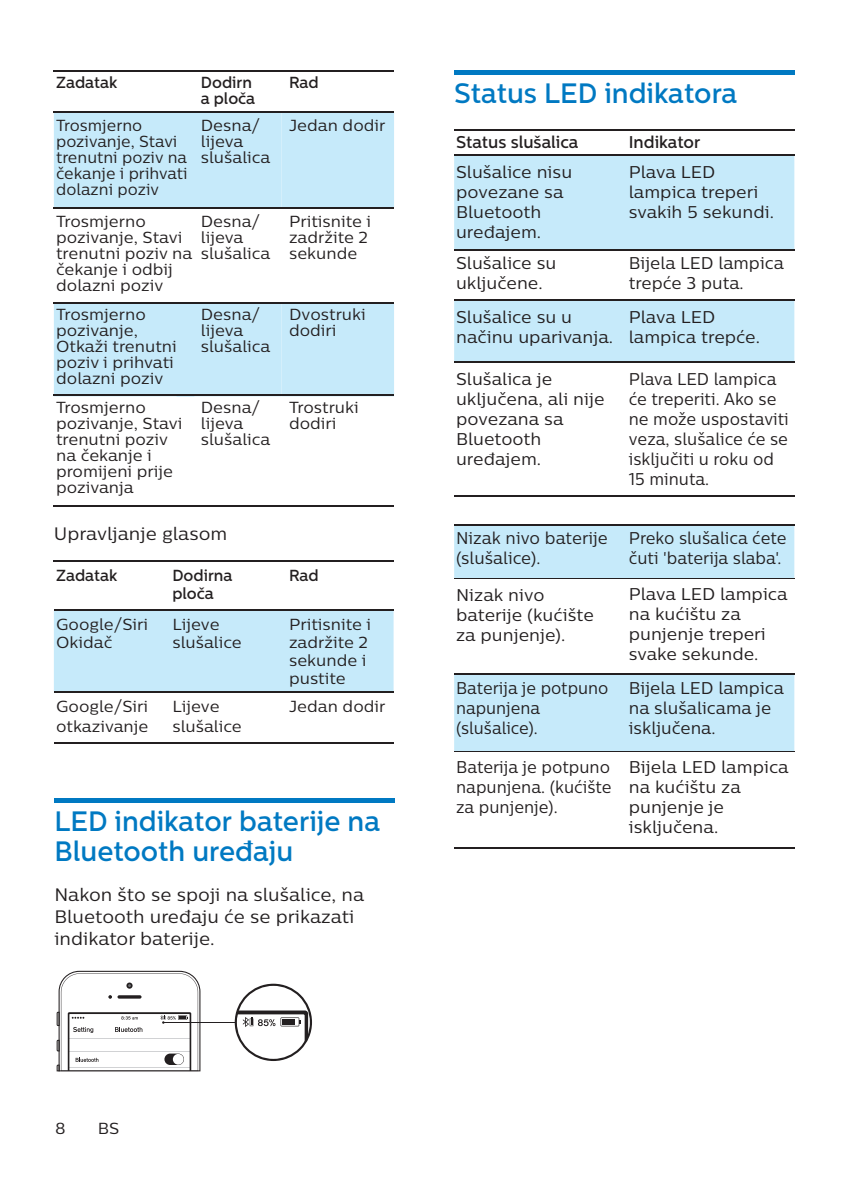
<style>
.page{position:relative;width:842px;height:1191px;background:#fff}
.page>*{position:absolute;margin:0;border:0;box-sizing:border-box;transform-origin:0 0}
.t1{font:500 28px/30px "Centrale Sans";color:#0079c2}
.t2{font:18px/22px "Centrale Sans";color:#231f20}
.t3{font:17px/20px "Centrale Sans";color:#231f20}
.t4{font:17px/20px "Centrale Sans";color:#231f20;scale:.93 1}
.t5{font:17px/20px "Centrale Sans";color:#231f20;scale:.92 1}
.t6{font:17px/20px "Centrale Sans";color:#231f20;scale:.95 1}
.t7{font:500 17px "Centrale Sans";color:#231f20}
.t8{font:16px/16px "Centrale Sans";color:#231f20}
.t9{font:16px/16px "Centrale Sans";color:#231f20;scale:.96 1}
.t10{font:500 16px/16px "Centrale Sans";color:#231f20}
</style>
<div class="page">
<div style="left:54px;top:304px;width:340px;height:91px;background:#c6eafa"></div>
<div style="left:54px;top:610px;width:340px;height:81px;background:#c6eafa"></div>
<hr style="left:54px;top:609px;width:105px;height:1px;background:#231f20">
<hr style="left:159px;top:609px;width:95px;height:1px;background:#231f20">
<hr style="left:254px;top:609px;width:140px;height:1px;background:#231f20">
<hr style="left:54px;top:691px;width:105px;height:1px;background:#231f20">
<hr style="left:159px;top:691px;width:95px;height:1px;background:#231f20">
<hr style="left:254px;top:691px;width:140px;height:1px;background:#231f20">
<hr style="left:54px;top:742px;width:105px;height:1px;background:#231f20">
<hr style="left:159px;top:742px;width:95px;height:1px;background:#231f20">
<hr style="left:254px;top:742px;width:140px;height:1px;background:#231f20">
<hr style="left:454px;top:70px;width:340px;height:4px;background:#0079c2">
<svg style="left:454px;top:156px;width:340px;height:205px;fill:#c6eafa"></svg>
<hr style="left:454px;top:129px;width:165px;height:1px;background:#231f20">
<hr style="left:619px;top:129px;width:175px;height:1px;background:#231f20">
<hr style="left:454px;top:155px;width:165px;height:1px;background:#231f20">
<hr style="left:619px;top:155px;width:175px;height:1px;background:#231f20">
<hr style="left:454px;top:250px;width:165px;height:1px;background:#231f20">
<hr style="left:619px;top:250px;width:175px;height:1px;background:#231f20">
<hr style="left:454px;top:299px;width:165px;height:2px;background:#231f20">
<hr style="left:619px;top:299px;width:175px;height:2px;background:#231f20">
<hr style="left:454px;top:361px;width:165px;height:2px;background:#231f20">
<hr style="left:619px;top:361px;width:175px;height:2px;background:#231f20">
<hr style="left:454px;top:495px;width:165px;height:1px;background:#231f20">
<hr style="left:619px;top:495px;width:175px;height:1px;background:#231f20">
<svg style="left:454px;top:526px;width:340px;height:225px;fill:#c6eafa"></svg>
<hr style="left:454px;top:525px;width:165px;height:1px;background:#231f20">
<hr style="left:619px;top:525px;width:175px;height:1px;background:#231f20">
<hr style="left:454px;top:578px;width:165px;height:1px;background:#231f20">
<hr style="left:619px;top:578px;width:175px;height:1px;background:#231f20">
<hr style="left:454px;top:673px;width:165px;height:1px;background:#231f20">
<hr style="left:619px;top:673px;width:175px;height:1px;background:#231f20">
<hr style="left:454px;top:751px;width:165px;height:1px;background:#231f20">
<hr style="left:619px;top:751px;width:175px;height:1px;background:#231f20">
<hr style="left:454px;top:848px;width:165px;height:1px;background:#231f20">
<hr style="left:619px;top:848px;width:175px;height:1px;background:#231f20">
<hr style="left:54px;top:798px;width:340px;height:4px;background:#0079c2">
<svg style="left:235px;top:983px;width:77px;height:78px"></svg>
<svg style="left:57px;top:970px;width:143px;height:101px"></svg>
<hr style="left:164px;top:1022px;width:71px;height:1px;background:#231f20">
<div style="left:54px;top:112px;width:340px;height:95px;background:#c6eafa"></div>
<hr style="left:54px;top:70px;width:132px;height:1px;background:#231f20">
<hr style="left:186px;top:70px;width:94px;height:1px;background:#231f20">
<hr style="left:280px;top:70px;width:114px;height:1px;background:#231f20">
<hr style="left:54px;top:111px;width:132px;height:1px;background:#231f20">
<hr style="left:186px;top:111px;width:94px;height:1px;background:#231f20">
<hr style="left:280px;top:111px;width:114px;height:1px;background:#231f20">
<hr style="left:54px;top:207px;width:132px;height:1px;background:#231f20">
<hr style="left:186px;top:207px;width:94px;height:1px;background:#231f20">
<hr style="left:280px;top:207px;width:114px;height:1px;background:#231f20">
<hr style="left:54px;top:303px;width:132px;height:1px;background:#231f20">
<hr style="left:186px;top:303px;width:94px;height:1px;background:#231f20">
<hr style="left:280px;top:303px;width:114px;height:1px;background:#231f20">
<hr style="left:54px;top:395px;width:132px;height:1px;background:#231f20">
<hr style="left:186px;top:395px;width:94px;height:1px;background:#231f20">
<hr style="left:280px;top:395px;width:114px;height:1px;background:#231f20">
<hr style="left:54px;top:505px;width:132px;height:1px;background:#231f20">
<hr style="left:186px;top:505px;width:94px;height:1px;background:#231f20">
<hr style="left:280px;top:505px;width:114px;height:1px;background:#231f20">
<hr style="left:54px;top:560px;width:132px;height:1px;background:#231f20">
<hr style="left:186px;top:560px;width:94px;height:1px;background:#231f20">
<hr style="left:280px;top:560px;width:114px;height:1px;background:#231f20">
<p class="t10" style="left:56px;top:74px;width:63px">Zadatak</p>
<p class="t10" style="left:201px;top:74px;width:56px">Dodirn a ploča</p>
<p class="t10" style="left:289px;top:74px;width:31px">Rad</p>
<p class="t8" style="left:201px;top:117px;width:71px">Desna/ lijeva slušalica</p>
<p class="t8" style="left:289px;top:117px;width:98px">Jedan dodir</p>
<p class="t9" style="left:56px;top:117px;width:138px">Trosmjerno pozivanje, Stavi trenutni poziv na čekanje i prihvati dolazni poziv</p>
<p class="t8" style="left:56px;top:213px;width:138px">Trosmjerno pozivanje, Stavi trenutni poziv na čekanje i odbij dolazni poziv</p>
<p class="t8" style="left:201px;top:213px;width:71px">Desna/ lijeva slušalica</p>
<p class="t8" style="left:289px;top:213px;width:84px">Pritisnite i zadržite 2 sekunde</p>
<p class="t8" style="left:56px;top:306px;width:122px">Trosmjerno pozivanje,<br>Otkaži trenutni poziv i prihvati dolazni poziv</p>
<p class="t8" style="left:201px;top:306px;width:71px">Desna/ lijeva slušalica</p>
<p class="t8" style="left:289px;top:306px;width:78px">Dvostruki dodiri</p>
<p class="t8" style="left:56px;top:399px;width:128px">Trosmjerno pozivanje, Stavi trenutni poziv na čekanje i promijeni prije pozivanja</p>
<p class="t8" style="left:201px;top:399px;width:71px">Desna/ lijeva slušalica</p>
<p class="t8" style="left:289px;top:399px;width:71px">Trostruki dodiri</p>
<p class="t2" style="left:54px;top:523px;width:175px">Upravljanje glasom</p>
<p class="t10" style="left:56px;top:567px;width:63px">Zadatak</p>
<p class="t10" style="left:172px;top:566px;width:62px;line-height:18px">Dodirna ploča</p>
<p class="t10" style="left:289px;top:567px;width:31px">Rad</p>
<p class="t8" style="left:56px;top:615px;width:93px;line-height:18px">Google/Siri<br>Okidač</p>
<p class="t8" style="left:172px;top:615px;width:71px;line-height:18px">Lijeve slušalice</p>
<p class="t8" style="left:289px;top:615px;width:84px;line-height:18px">Pritisnite i zadržite 2 sekunde i pustite</p>
<p class="t8" style="left:56px;top:698px;width:93px">Google/Siri</p>
<p class="t8" style="left:289px;top:698px;width:98px">Jedan dodir</p>
<p class="t8" style="left:56px;top:717px;width:94px">otkazivanje</p>
<p class="t8" style="left:172px;top:697px;width:71px;line-height:19.2px">Lijeve slušalice</p>
<h1 class="t1" style="left:54px;top:805px;width:327px">LED indikator baterije na<br>Bluetooth uređaju</h1>
<p class="t2" style="left:54px;top:883px;width:311px">Nakon što se spoji na slušalice, na<br>Bluetooth uređaju će se prikazati indikator baterije.</p>
<p class="t8" style="left:55px;top:1120px;width:12px">8</p>
<p class="t8" style="left:98px;top:1120px;width:23px">BS</p>
<h1 class="t1" style="left:454px;top:78px;width:284px">Status LED indikatora</h1>
<p class="t7" style="left:456px;top:132px;width:124px">Status slušalica</p>
<p class="t7" style="left:629px;top:132px;width:73px">Indikator</p>
<p class="t3" style="left:456px;top:162px;width:118px">Slušalice nisu povezane sa<br>Bluetooth uređajem.</p>
<p class="t3" style="left:456px;top:253px;width:102px">Slušalice su uključene.</p>
<p class="t3" style="left:456px;top:306px;width:159px">Slušalice su u načinu uparivanja.</p>
<p class="t3" style="left:456px;top:368px;width:150px">Slušalica je uključena, ali nije povezana sa<br>Bluetooth uređajem.</p>
<p class="t4" style="left:629px;top:368px;width:173px">Plava LED lampica će treperiti. Ako se ne može uspostaviti veza, slušalice će se isključiti u roku od<br>15 minuta.</p>
<p class="t3" style="left:629px;top:162px;width:147px">Plava LED lampica treperi svakih 5 sekundi.</p>
<p class="t3" style="left:629px;top:253px;width:157px">Bijela LED lampica trepće 3 puta.</p>
<p class="t3" style="left:629px;top:306px;width:133px">Plava LED lampica trepće.</p>
<p class="t4" style="left:629px;top:528px;width:171px">Preko slušalica ćete čuti 'baterija slaba'.</p>
<p class="t3" style="left:629px;top:584px;width:160px">Plava LED lampica na kućištu za punjenje treperi svake sekunde.</p>
<p class="t6" style="left:456px;top:528px;width:161px">Nizak nivo baterije (slušalice).</p>
<p class="t3" style="left:456px;top:585px;width:139px">Nizak nivo baterije (kućište za punjenje).</p>
<p class="t5" style="left:456px;top:677px;width:167px">Baterija je potpuno napunjena (slušalice).</p>
<p class="t3" style="left:629px;top:677px;width:157px">Bijela LED lampica na slušalicama je isključena.</p>
<p class="t4" style="left:456px;top:757px;width:169px;text-align:justify">Baterija je potpuno napunjena. (kućište za punjenje).</p>
<p class="t3" style="left:629px;top:757px;width:161px">Bijela LED lampica na kućištu za punjenje je isključena.</p>
</div>
